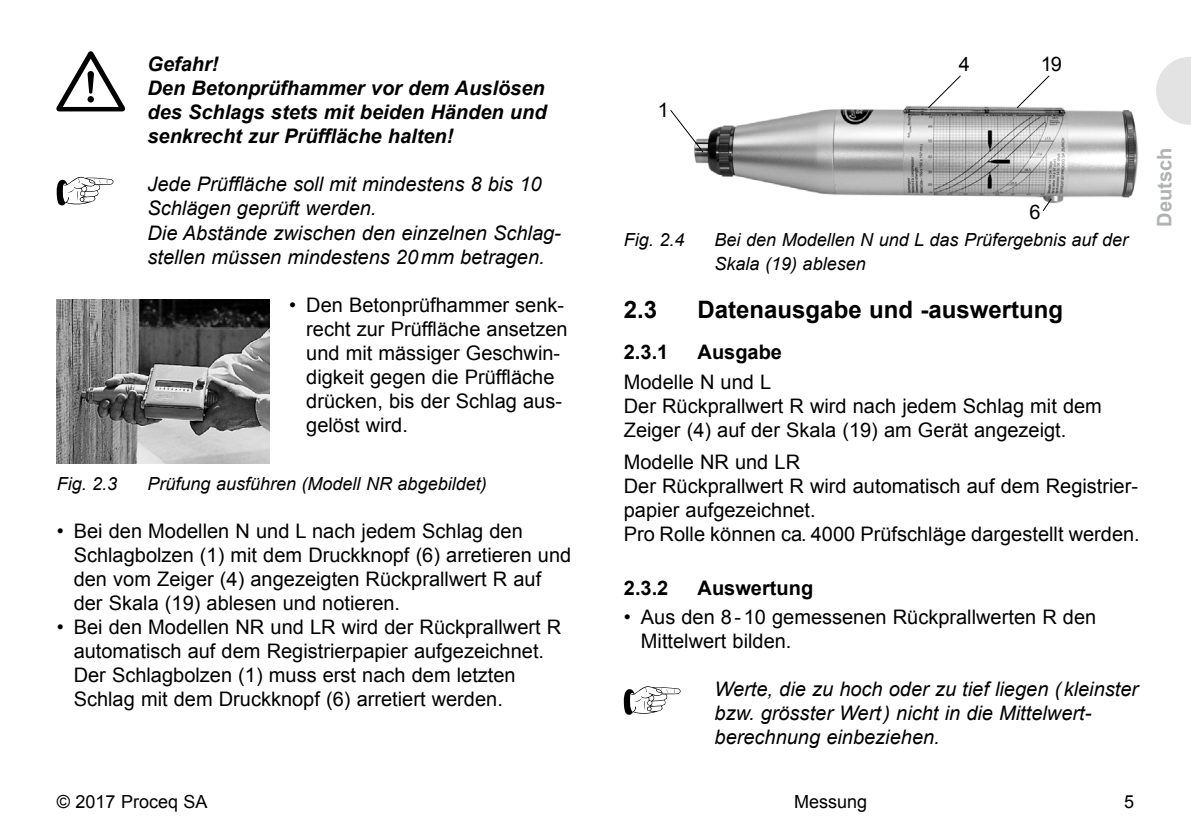
<style>
.page{position:relative;width:1191px;height:840px;background:#fff}
.page>*{position:absolute;margin:0;border:0;box-sizing:border-box;transform-origin:0 0}
.t1{font:700 24px "Arial";color:#000}
.t2{font:20px/24px "Arial";color:#000}
.t3{font:italic 20px/24px "Arial";color:#000}
.t4{font:italic 700 20px/24px "Arial";color:#000}
.t5{font:700 20px "Arial";color:#000}
.t6{font:700 20px "Arial";color:#b1b2b3}
.t7{font:italic 18px/24px "Arial";color:#000}
.t8{font:18px "Arial";color:#000}
</style>
<div class="page">
<svg style="left:1156px;top:57px;width:35px;height:68px"></svg>
<svg style="left:57px;top:51px;width:68px;height:60px"></svg>
<img style="left:57px;top:299px;width:212px;height:164px">
<svg style="left:624px;top:686px;width:57px;height:28px"></svg>
<svg style="left:57px;top:177px;width:57px;height:28px"></svg>
<img style="left:694px;top:105px;width:444px;height:99px">
<svg style="left:670px;top:109px;width:34px;height:44px"></svg>
<svg style="left:927px;top:75px;width:35px;height:34px"></svg>
<svg style="left:1015px;top:75px;width:35px;height:34px"></svg>
<svg style="left:1041px;top:197px;width:11px;height:14px"></svg>
<p class="t4" style="left:147px;top:53px;width:400px">Gefahr!<br>Den Betonprüfhammer vor dem Auslösen des Schlags stets mit beiden Händen und senkrecht zur Prüffläche halten!</p>
<p class="t3" style="left:147px;top:173px;width:415px">Jede Prüffläche soll mit mindestens 8 bis 10<br>Schlägen geprüft werden.<br>Die Abstände zwischen den einzelnen Schlag&shy;stellen müssen mindestens 20mm betragen.</p>
<p class="t2" style="left:306px;top:292px;width:263px;text-indent:-17px">• Den Betonprüfhammer senk&shy;recht zur Prüffläche ansetzen und mit mässiger Geschwin&shy;digkeit gegen die Prüffläche drücken, bis der Schlag aus&shy;gelöst wird.</p>
<p class="t7" style="left:57px;top:471px;width:62px">Fig. 2.3</p>
<p class="t7" style="left:147px;top:471px;width:341px">Prüfung ausführen (Modell NR abgebildet)</p>
<p class="t2" style="left:74px;top:518px;width:499px;text-indent:-17px">• Bei den Modellen N und L nach jedem Schlag den Schlagbolzen (1) mit dem Druckknopf (6) arretieren und den vom Zeiger (4) angezeigten Rückprallwert R auf der Skala (19) ablesen und notieren.</p>
<p class="t2" style="left:74px;top:614px;width:489px;text-indent:-17px">• Bei den Modellen NR und LR wird der Rückprallwert R automatisch auf dem Registrierpapier aufgezeichnet.<br>Der Schlagbolzen (1) muss erst nach dem letzten Schlag mit dem Druckknopf (6) arretiert werden.</p>
<p class="t2" style="left:658px;top:98px;width:13px">1</p>
<p class="t2" style="left:958px;top:52px;width:13px">4</p>
<p class="t2" style="left:1040px;top:52px;width:23px">19</p>
<p class="t2" style="left:1029px;top:200px;width:13px">6</p>
<p class="t7" style="left:624px;top:227px;width:62px">Fig. 2.4</p>
<p class="t7" style="left:714px;top:227px;width:415px">Bei den Modellen N und L das Prüfergebnis auf der<br>Skala (19) ablesen</p>
<p class="t1" style="left:624px;top:293px;width:35px">2.3</p>
<p class="t1" style="left:697px;top:293px;width:367px">Datenausgabe und -auswertung</p>
<p class="t5" style="left:624px;top:338px;width:46px">2.3.1</p>
<p class="t5" style="left:697px;top:338px;width:86px">Ausgabe</p>
<p class="t2" style="left:624px;top:369px;width:479px">Modelle N und L<br>Der Rückprallwert R wird nach jedem Schlag mit dem<br>Zeiger (4) auf der Skala (19) am Gerät angezeigt.</p>
<p class="t2" style="left:624px;top:449px;width:517px">Modelle NR und LR<br>Der Rückprallwert R wird automatisch auf dem Registrier&shy;papier aufgezeichnet.<br>Pro Rolle können ca. 4000 Prüfschläge dargestellt werden.</p>
<p class="t5" style="left:624px;top:574px;width:46px">2.3.2</p>
<p class="t5" style="left:697px;top:574px;width:117px">Auswertung</p>
<p class="t2" style="left:641px;top:605px;width:457px;text-indent:-17px">• Aus den 8-10 gemessenen Rückprallwerten R den<br>Mittelwert bilden.</p>
<p class="t3" style="left:714px;top:677px;width:425px">Werte, die zu hoch oder zu tief liegen (kleinster bzw. grösster Wert) nicht in die Mittelwert&shy;berechnung einbeziehen.</p>
<p class="t6" style="left:1151px;top:226px;width:80px;rotate:-90deg">Deutsch</p>
<p class="t8" style="left:57px;top:789px;width:152px">© 2017 Proceq SA</p>
<p class="t8" style="left:794px;top:789px;width:75px">Messung</p>
<p class="t8" style="left:1124px;top:789px;width:12px">5</p>
</div>
